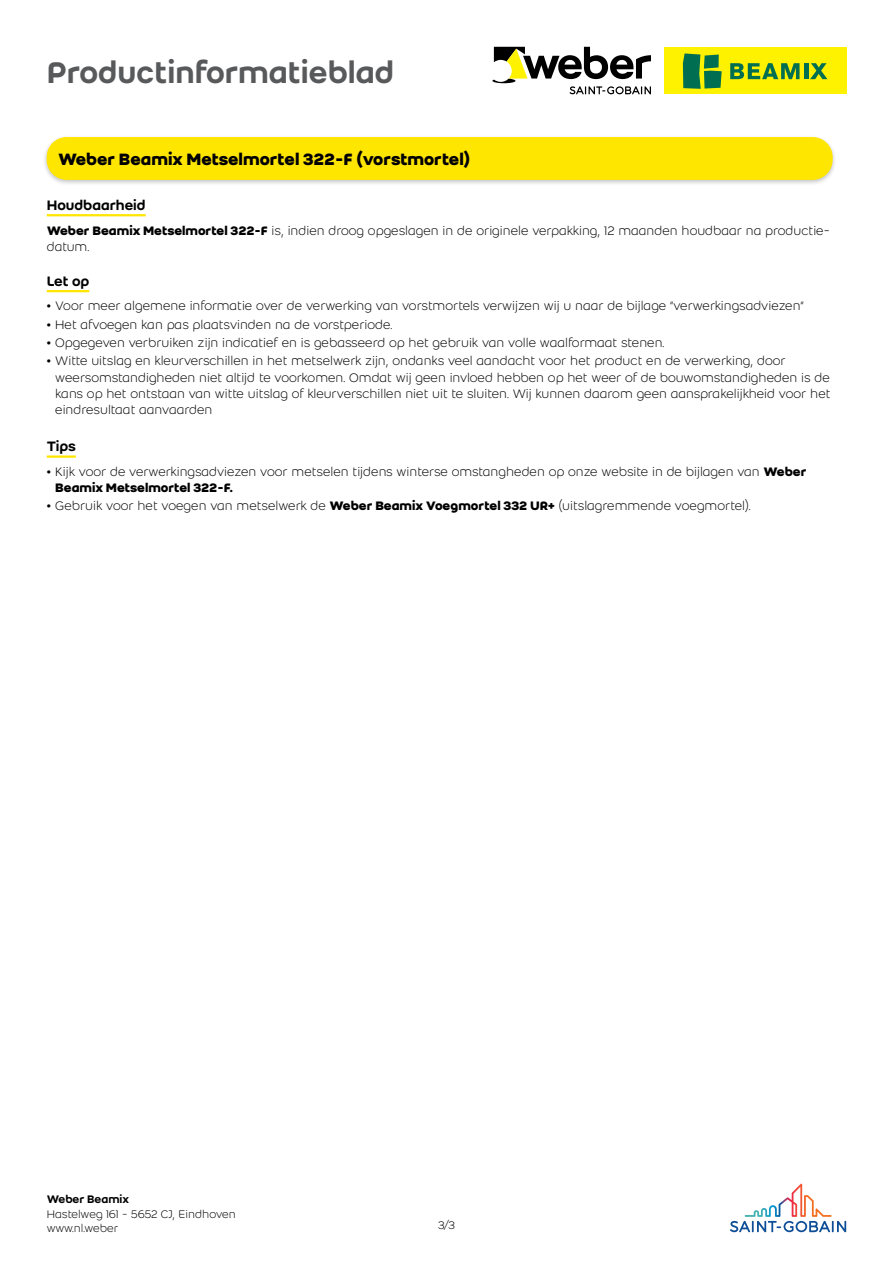
<style>
.page{position:relative;width:893px;height:1263px;background:#fff}
.page>*{position:absolute;margin:0;border:0;box-sizing:border-box;transform-origin:0 0}
.t1{font:500 33px "Weber";color:#58595b}
.t2{font:700 18px "Weber";color:#000}
.t3{font:500 15px "Weber";color:#000}
.t4{font:300 13.5px/16.2px "Weber";color:#000}
.t5{font:300 12px/14.4px "Weber";color:#000}
.t6{font:500 12px "Weber";color:#000}
.s1{font-weight:700}
.s2{font-weight:500}
</style>
<div class="page">
<svg style="left:730px;top:1184px;width:116px;height:48px"></svg>
<div style="left:664px;top:47px;width:182px;height:47px;background:#fff200"></div>
<svg style="left:683px;top:53px;width:39px;height:36px"></svg>
<hr style="left:804px;top:63px;width:4px;height:16px;background:#006f51">
<svg style="left:810px;top:63px;width:17px;height:16px"></svg>
<svg style="left:730px;top:63px;width:69px;height:16px"></svg>
<svg style="left:492px;top:47px;width:159px;height:47px"></svg>
<hr style="left:47px;top:214px;width:99px;height:2px;background:#ffe600">
<hr style="left:47px;top:290px;width:42px;height:2px;background:#ffe600">
<hr style="left:47px;top:455px;width:29px;height:3px;background:#ffe600">
<div style="left:42px;top:135px;width:795px;height:52px;background:#000;opacity:.24"></div>
<div style="left:47px;top:138px;width:785px;height:41px;background:#ffe600;border-radius:20px"></div>
<div style="left:47px;top:137px;width:785px;height:43px;border:1px solid #ffe600;border-radius:20px"></div>
<h1 class="t1" style="left:47px;top:48px;width:349px">Productinformatieblad</h1>
<h2 class="t2" style="left:58px;top:146px;width:414px">Weber Beamix Metselmortel 322-F (vorstmortel)</h2>
<p class="t3" style="left:47px;top:194px;width:100px">Houdbaarheid</p>
<p class="t4" style="left:47px;top:222px;width:784px"><span class="s1">Weber Beamix Metselmortel 322-F</span> is, indien droog opgeslagen in de originele verpakking, 12 maanden houdbaar na productie&shy;datum.</p>
<p class="t3" style="left:47px;top:270px;width:44px">Let op</p>
<p class="t4" style="left:47px;top:298px;width:759px"><span class="s2">•</span> Voor meer algemene informatie over de verwerking van vorstmortels verwijzen wij u naar de bijlage “verwerkingsadviezen”</p>
<p class="t4" style="left:47px;top:316px;width:347px"><span class="s2">•</span> Het afvoegen kan pas plaatsvinden na de vorstperiode.</p>
<p class="t4" style="left:47px;top:334px;width:619px"><span class="s2">•</span> Opgegeven verbruiken zijn indicatief en is gebasseerd op het gebruik van volle waalformaat stenen.</p>
<p class="t4" style="left:55px;top:353px;width:777px;text-indent:-9px"><span class="s2">•</span> Witte uitslag en kleurverschillen in het metselwerk zijn, ondanks veel aandacht voor het product en de verwerking, door weersomstandigheden niet altijd te voorkomen. Omdat wij geen invloed hebben op het weer of de bouwomstandigheden is de kans op het ontstaan van witte uitslag of kleurverschillen niet uit te sluiten. Wij kunnen daarom geen aansprakelijkheid voor het eindresultaat aanvaarden</p>
<p class="t3" style="left:47px;top:435px;width:31px">Tips</p>
<p class="t4" style="left:55px;top:463px;width:753px;text-indent:-9px"><span class="s2">•</span> Kijk voor de verwerkingsadviezen voor metselen tijdens winterse omstangheden op onze website in de bijlagen van <span class="s1">Weber<br>Beamix Metselmortel 322-F.</span></p>
<p class="t4" style="left:47px;top:498px;width:705px"><span class="s2">•</span> Gebruik voor het voegen van metselwerk de <span class="s1">Weber Beamix Voegmortel 332 UR+</span> (uitslagremmende voegmortel).</p>
<p class="t6" style="left:47px;top:1191px;width:84px">Weber Beamix</p>
<p class="t5" style="left:47px;top:1206px;width:190px">Hastelweg 161 - 5652 CJ, Eindhoven www.nl.weber</p>
<p class="t5" style="left:438px;top:1218px;width:18px">3/3</p>
</div>
